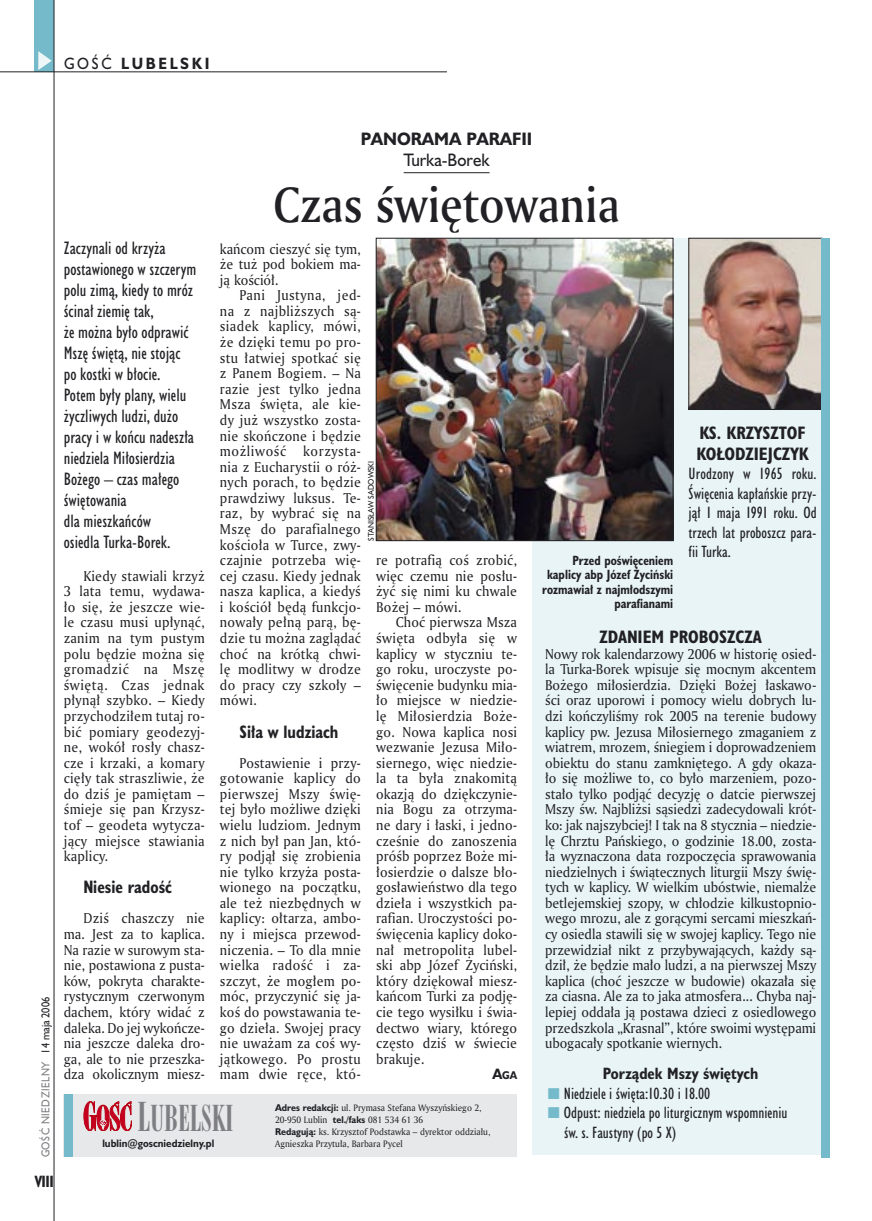
<style>
.page{position:relative;width:872px;height:1221px;background:#fff}
.page>*{position:absolute;margin:0;border:0;box-sizing:border-box;transform-origin:0 0}
._05a_tytyl_AmMd_32_pt{font:48px "Amerigo Md PL";color:#212125;scale:.9 1}
._05a_tytyl_AmMd_48_pt{font:34.5px "Modern 735 PL";color:#7f7f83;scale:.9 1}
._06-4_lead_lokal_HuCn_11_pt{font:16.5px/21px "Humanst 521 Cn PL";color:#212125}
._04-2_tytul_ramki{font:700 16.5px/21px "Humanst 521 Cn PL";color:#212125}
._04_srodtytul_HuCB_11_pt{font:700 16.5px "Humanst 521 Cn PL";color:#212125;scale:.94 1}
._01_body_tekst{font:700 16.5px "Humanst 521 PL";color:#212125;scale:.94 1}
._04-3_nadtytul_lokal{font:16.5px "Humanst 521 PL";color:#212125;scale:.94 1}
._03-2_body_do_ramki{font:15px/19.5px "Humanst 521 Cn PL";color:#212125;text-align:justify}
._03-4_body_liturgii{font:700 15px "Humanst 521 Cn PL";color:#212125}
._15a_temat_lewo{font:700 15px "Humanst 521 PL";letter-spacing:.2em;color:#212125;scale:.9 1}
._16_pagina_lewa{font:700 15px "Humanst 521 Cn PL";color:#212125;scale:.94 1}
._01_body_tekst-2{font:13.8px/15.6px "Amerigo PL";letter-spacing:.015em;color:#212125;text-align:justify;scale:.94 1}
._03-4_body_liturgii-2{font:13.8px/15.6px "Amerigo PL";letter-spacing:-.005em;color:#212125;text-align:justify;scale:.94 1}
._09_podpis_zdjecia_HuCnB{font:700 12.3px/14.4px "Humanst 521 Cn PL";color:#212125;text-align:right;scale:.94 1}
._18a_data_lewa_GOSC{font:10.5px "Humanst 521 PL";letter-spacing:.05em;color:#7f7f83;scale:.9 1}
._18_data_lewa{font:10.5px "Humanst 521 PL";color:#212125;scale:.9 1}
._12a_autor_na_koncu_HuBd{font:700 10.35px "Humanst 521 PL";color:#212125;scale:.9 1}
._20a_stopka_adres{font:700 9.9px "Humanst 521 PL";color:#212125;scale:.94 1}
._20b_stopka_dzial{font:9px "Amerigo PL";color:#212125;scale:.94 1}
._09a_autor_zdjecia_Hu_5_pt{font:7.5px "Humanst 521 PL";color:#212125;scale:.94 1}
.s1{font-weight:400}
.s2{font-size:13.8px}
.s3{font-size:38.4px}
.s4{font-family:"Humanst 521 PL";font-weight:700}
</style>
<div class="page">
<div style="left:35px;top:0;width:19px;height:72px;background:#75baca"></div>
<svg style="left:38px;top:51px;width:14px;height:19px"></svg>
<hr style="left:54px;top:0;width:1px;height:1220px;background:#212125">
<hr style="left:0;top:72px;width:447px;height:1px;background:#212125">
<div style="left:532px;top:238px;width:297px;height:916px;background:#e9f4f6"></div>
<img style="left:690px;top:240px;width:130px;height:168px">
<div style="left:688px;top:238px;width:134px;height:172px;border:1px solid #212125"></div>
<div style="left:821px;top:238px;width:8px;height:919px;background:#75baca"></div>
<img style="left:378px;top:240px;width:293px;height:299px">
<div style="left:376px;top:238px;width:297px;height:303px;border:1px solid #212125"></div>
<hr style="left:404px;top:172px;width:85px;height:1px;background:#212125">
<div style="left:64px;top:1094px;width:453px;height:62px;background:#e7e8e9"></div>
<div style="left:64px;top:1094px;width:8px;height:62px;background:#75baca"></div>
<svg style="left:84px;top:1101px;width:48px;height:29px"></svg>
<p class="_15a_temat_lewo" style="left:64px;top:53px;width:163px"><span class="s1">GOŚĆ</span> LUBELSKI</p>
<p class="_18_data_lewa" style="left:38px;top:1053px;width:64px;rotate:-90deg">14 maja 2006</p>
<p class="_18a_data_lewa_GOSC" style="left:38px;top:1157px;width:108px;rotate:-90deg">GOŚĆ NIEDZIELNY</p>
<p class="_16_pagina_lewa" style="left:35px;top:1170px;width:22px">VIII</p>
<p class="_01_body_tekst" style="left:361px;top:127px;width:184px">PANORAMA PARAFII</p>
<p class="_04-3_nadtytul_lokal" style="left:404px;top:148px;width:93px">Turka-Borek</p>
<p class="_05a_tytyl_AmMd_32_pt" style="left:273px;top:172px;width:386px">Czas świętowania</p>
<p class="_06-4_lead_lokal_HuCn_11_pt" style="left:64px;top:237px;width:134px">Zaczynali od krzyża postawionego w szczerym polu zimą, kiedy to mróz ścinał ziemię tak,<br>że można było odprawić<br>Mszę świętą, nie stojąc po kostki w błocie.<br>Potem były plany, wielu życzliwych ludzi, dużo pracy i w końcu nadeszła niedziela Miłosierdzia<br>Bożego – czas małego świętowania<br>dla mieszkańców<br>osiedla Turka-Borek.</p>
<p class="_01_body_tekst-2" style="left:64px;top:567px;width:151px;text-indent:20px">Kiedy stawiali krzyż 3 lata temu, wydawa&shy;ło się, że jeszcze wie&shy;le czasu musi upłynąć, zanim na tym pustym polu będzie można się gromadzić na Mszę świętą. Czas jednak płynął szybko. – Kiedy przychodziłem tutaj ro&shy;bić pomiary geodezyj&shy;ne, wokół rosły chasz&shy;cze i krzaki, a komary cięły tak straszliwie, że do dziś je pamiętam – śmieje się pan Krzysz&shy;tof – geodeta wytycza&shy;jący miejsce stawiania kaplicy.</p>
<p class="_04_srodtytul_HuCB_11_pt" style="left:83px;top:875px;width:96px">Niesie radość</p>
<p class="_01_body_tekst-2" style="left:64px;top:910px;width:151px;text-indent:20px">Dziś chaszczy nie ma. Jest za to kaplica.<br>Na razie w surowym sta&shy;nie, postawiona z pusta&shy;ków, pokryta charakte&shy;rystycznym czerwonym dachem, który widać z daleka. Do jej wykończe&shy;nia jeszcze daleka dro&shy;ga, ale to nie przeszka&shy;dza okolicznym miesz-</p>
<p class="_01_body_tekst-2" style="left:220px;top:240px;width:151px">kańcom cieszyć się tym, że tuż pod bokiem ma&shy;ją kościół.</p>
<p class="_01_body_tekst-2" style="left:220px;top:287px;width:151px;text-indent:20px">Pani Justyna, jed&shy;na z najbliższych są&shy;siadek kaplicy, mówi, że dzięki temu po pro&shy;stu łatwiej spotkać się z Panem Bogiem. – Na razie jest tylko jedna Msza święta, ale kie&shy;dy już wszystko zosta&shy;nie skończone i będzie możliwość korzysta&shy;nia z Eucharystii o róż&shy;nych porach, to będzie prawdziwy luksus. Te&shy;raz, by wybrać się na Mszę do parafialnego kościoła w Turce, zwy&shy;czajnie potrzeba wię&shy;cej czasu. Kiedy jednak nasza kaplica, a kiedyś i kościół będą funkcjo&shy;nowały pełną parą, bę&shy;dzie tu można zaglądać choć na krótką chwi&shy;lę modlitwy w drodze do pracy czy szkoły – mówi.</p>
<p class="_04_srodtytul_HuCB_11_pt" style="left:239px;top:720px;width:107px">Siła w ludziach</p>
<p class="_01_body_tekst-2" style="left:220px;top:754px;width:151px;text-indent:20px">Postawienie i przy&shy;gotowanie kaplicy do pierwszej Mszy świę&shy;tej było możliwe dzięki wielu ludziom. Jednym z nich był pan Jan, któ&shy;ry podjął się zrobienia nie tylko krzyża posta&shy;wionego na początku, ale też niezbędnych w kaplicy: ołtarza, ambo&shy;ny i miejsca przewod&shy;niczenia. – To dla mnie wielka radość i za&shy;szczyt, że mogłem po&shy;móc, przyczynić się ja&shy;koś do powstawania te&shy;go dzieła. Swojej pracy nie uważam za coś wy&shy;jątkowego. Po prostu mam dwie ręce, któ-</p>
<p class="_09a_autor_zdjecia_Hu_5_pt" style="left:366px;top:541px;width:87px;rotate:-90deg">STANISŁAW SADOWSKI</p>
<p class="_01_body_tekst-2" style="left:376px;top:552px;width:151px">re potrafią coś zrobić, więc czemu nie posłu&shy;żyć się nimi ku chwale Bożej – mówi.</p>
<p class="_01_body_tekst-2" style="left:376px;top:614px;width:151px;text-indent:20px">Choć pierwsza Msza święta odbyła się w kaplicy w styczniu te&shy;go roku, uroczyste po&shy;święcenie budynku mia&shy;ło miejsce w niedzie&shy;lę Miłosierdzia Boże&shy;go. Nowa kaplica nosi wezwanie Jezusa Miło&shy;siernego, więc niedzie&shy;la ta była znakomitą okazją do dziękczynie&shy;nia Bogu za otrzyma&shy;ne dary i łaski, i jedno&shy;cześnie do zanoszenia próśb poprzez Boże mi&shy;łosierdzie o dalsze bło&shy;gosławieństwo dla tego dzieła i wszystkich pa&shy;rafian. Uroczystości po&shy;święcenia kaplicy doko&shy;nał metropolita lubel&shy;ski abp Józef Życiński, który dziękował miesz&shy;kańcom Turki za podję&shy;cie tego wysiłku i świa&shy;dectwo wiary, którego często dziś w świecie brakuje.</p>
<p class="_12a_autor_na_koncu_HuBd" style="left:492px;top:1068px;width:29px"><span class="s2">A</span>GA</p>
<p class="_05a_tytyl_AmMd_48_pt" style="left:137px;top:1096px;width:108px"><span class="s3">L</span>UBELSKI</p>
<p class="_20b_stopka_dzial" style="left:275px;top:1101px;width:221px"><span class="s4">Adres redakcji:</span> ul. Prymasa Stefana Wyszyńskiego 2,</p>
<p class="_20b_stopka_dzial" style="left:275px;top:1113px;width:159px">20-950 Lublin <span class="s4">tel./faks</span> 081 534 61 36</p>
<p class="_20b_stopka_dzial" style="left:275px;top:1125px;width:231px"><span class="s4">Redagują:</span> ks. Krzysztof Podstawka – dyrektor oddziału,</p>
<p class="_20a_stopka_adres" style="left:102px;top:1136px;width:121px">lublin@goscniedzielny.pl</p>
<p class="_20b_stopka_dzial" style="left:275px;top:1137px;width:137px">Agnieszka Przytuła, Barbara Pycel</p>
<p class="_09_podpis_zdjecia_HuCnB" style="left:542px;top:552px;width:141px">Przed poświęceniem kaplicy abp Józef Życiński rozmawiał z najmłodszymi parafianami</p>
<p class="_04-2_tytul_ramki" style="left:696px;top:421px;width:114px">KS. KRZYSZTOF<br>KOŁODZIEJCZYK</p>
<p class="_03-2_body_do_ramki" style="left:688px;top:463px;width:130px">Urodzony w 1965 roku.<br>Święcenia kapłańskie przy&shy;jął 1 maja 1991 roku. Od trzech lat proboszcz para&shy;fii Turka.</p>
<p class="_04-2_tytul_ramki" style="left:599px;top:625px;width:164px">ZDANIEM PROBOSZCZA</p>
<p class="_03-4_body_liturgii-2" style="left:545px;top:645px;width:290px">Nowy rok kalendarzowy 2006 w historię osied&shy;la Turka-Borek wpisuje się mocnym akcentem Bożego miłosierdzia. Dzięki Bożej łaskawo&shy;ści oraz uporowi i pomocy wielu dobrych lu&shy;dzi kończyliśmy rok 2005 na terenie budowy kaplicy pw. Jezusa Miłosiernego zmaganiem z wiatrem, mrozem, śniegiem i doprowadzeniem obiektu do stanu zamkniętego. A gdy okaza&shy;ło się możliwe to, co było marzeniem, pozo&shy;stało tylko podjąć decyzję o datcie pierwszej Mszy św. Najbliżsi sąsiedzi zadecydowali krót&shy;ko: jak najszybciej! I tak na 8 stycznia – niedzie&shy;lę Chrztu Pańskiego, o godzinie 18.00, zosta&shy;ła wyznaczona data rozpoczęcia sprawowania niedzielnych i świątecznych liturgii Mszy świę&shy;tych w kaplicy. W wielkim ubóstwie, niemalże betlejemskiej szopy, w chłodzie kilkustopnio&shy;wego mrozu, ale z gorącymi sercami mieszkań&shy;cy osiedla stawili się w swojej kaplicy. Tego nie przewidział nikt z przybywających, każdy są&shy;dził, że będzie mało ludzi, a na pierwszej Mszy kaplica (choć jeszcze w budowie) okazała się za ciasna. Ale za to jaka atmosfera... Chyba naj&shy;lepiej oddała ją postawa dzieci z osiedlowego przedszkola „Krasnal”, które swoimi występami ubogacały spotkanie wiernych.</p>
<p class="_03-4_body_liturgii" style="left:603px;top:1063px;width:157px">Porządek Mszy świętych</p>
<p class="_03-2_body_do_ramki" style="left:564px;top:1083px;width:148px">Niedziele i święta:10.30 i 18.00</p>
<p class="_03-2_body_do_ramki" style="left:564px;top:1102px;width:225px">Odpust: niedziela po liturgicznym wspomnieniu</p>
<p class="_03-2_body_do_ramki" style="left:564px;top:1122px;width:114px">św. s. Faustyny (po 5 X)</p>
</div>
